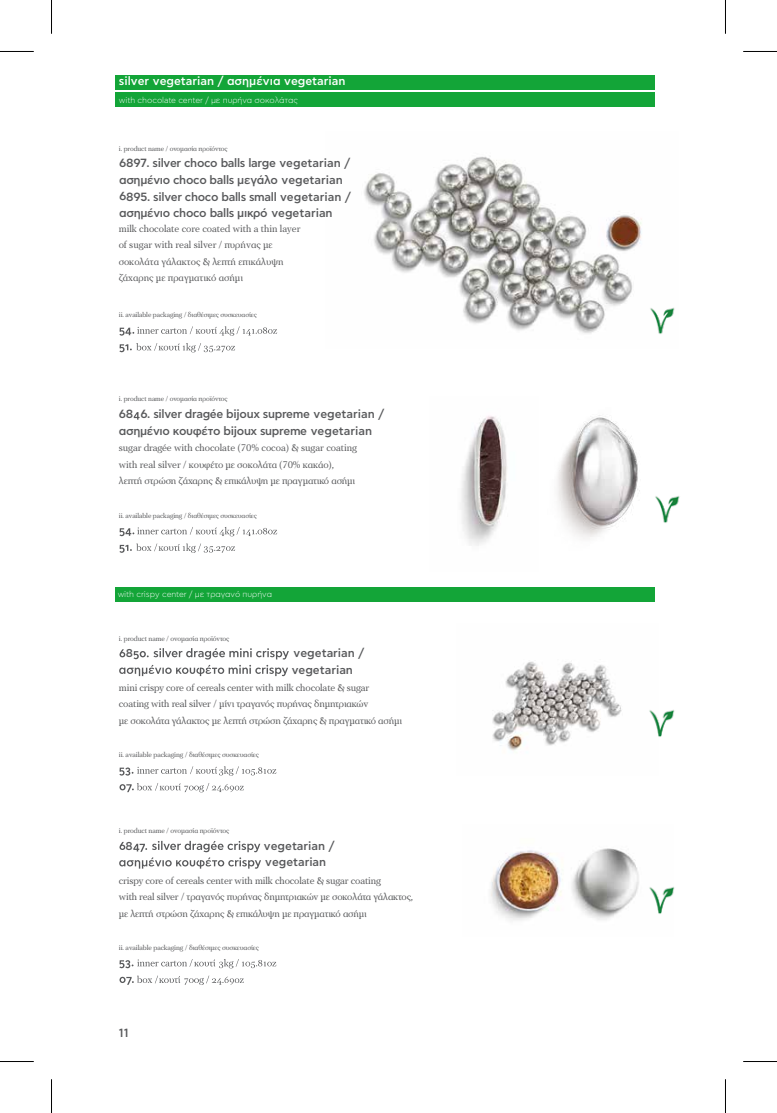
<style>
.page{position:relative;width:777px;height:1113px;background:#fff}
.page>*{position:absolute;margin:0;border:0;box-sizing:border-box;transform-origin:0 0}
.t1{font:500 11.88px/16.6px "CF Asty Std";letter-spacing:-.025em;color:#58595b}
.t2{font:500 11.88px/16.4px "CF Asty Std";color:#58595b}
.t3{font:500 11.88px "CF Asty Std";color:#fff}
.t4{font:500 11.5px "CF Asty Std";color:#58595b}
.t5{font:500 11.38px "CF Asty Std";color:#58595b}
.t6{font:10.12px/16.6px "PF Regal Text Pro Regular B";letter-spacing:-.01em;color:#58595b}
.t7{font:300 8.38px "CF Asty Std";letter-spacing:-.01em;color:#fff}
.t8{font:7.25px "PF Regal Text Pro Regular B";letter-spacing:-.01em;color:#58595b}
.t9{font:7.12px "PF Regal Text Pro Regular B";letter-spacing:-.01em;color:#58595b}
</style>
<div class="page">
<img style="left:364px;top:156px;width:278px;height:178px">
<div style="left:115px;top:75px;width:539px;height:14px;background:#13a538"></div>
<div style="left:115px;top:92px;width:539px;height:15px;background:#13a538"></div>
<svg style="left:119px;top:326px;width:158px;height:10px"></svg>
<svg style="left:119px;top:343px;width:116px;height:9px"></svg>
<svg style="left:134px;top:412px;width:5px;height:8px"></svg>
<svg style="left:119px;top:527px;width:158px;height:9px"></svg>
<svg style="left:119px;top:543px;width:116px;height:10px"></svg>
<img style="left:557px;top:415px;width:83px;height:124px">
<img style="left:461px;top:416px;width:46px;height:130px">
<hr style="left:0;top:51px;width:34px;height:1px;background:#000">
<hr style="left:742px;top:51px;width:34px;height:1px;background:#000">
<hr style="left:0;top:1061px;width:34px;height:1px;background:#000">
<hr style="left:742px;top:1061px;width:34px;height:1px;background:#000">
<hr style="left:51px;top:0;width:1px;height:34px;background:#000">
<hr style="left:51px;top:1079px;width:1px;height:34px;background:#000">
<hr style="left:724px;top:0;width:1px;height:34px;background:#000">
<hr style="left:724px;top:1079px;width:1px;height:34px;background:#000">
<div style="left:115px;top:587px;width:539px;height:15px;background:#13a538"></div>
<svg style="left:119px;top:648px;width:170px;height:28px"></svg>
<svg style="left:119px;top:766px;width:157px;height:10px"></svg>
<svg style="left:119px;top:783px;width:125px;height:9px"></svg>
<svg style="left:119px;top:841px;width:142px;height:28px"></svg>
<svg style="left:119px;top:959px;width:157px;height:9px"></svg>
<svg style="left:119px;top:975px;width:125px;height:10px"></svg>
<img style="left:490px;top:848px;width:149px;height:73px">
<img style="left:492px;top:661px;width:130px;height:90px">
<img style="left:650px;top:307px;width:25px;height:27px">
<img style="left:655px;top:496px;width:25px;height:27px">
<img style="left:649px;top:710px;width:26px;height:27px">
<img style="left:649px;top:887px;width:26px;height:27px">
<p class="t3" style="left:119px;top:74px;width:228px">silver vegetarian / ασημένια vegetarian</p>
<p class="t7" style="left:119px;top:95px;width:181px">with chocolate center / με πυρήνα σοκολάτας</p>
<p class="t9" style="left:119px;top:144px;width:110px">i. product name / ονοµασία προϊόντος</p>
<p class="t1" style="left:119px;top:155px;width:232px">6897. silver choco balls large vegetarian / ασημένιο choco balls μεγάλο vegetarian</p>
<p class="t1" style="left:119px;top:189px;width:233px;text-indent:7px">895. silver choco balls small vegetarian / ασημένιο choco balls μικρό vegetarian</p>
<p class="t6" style="left:119px;top:220px;width:183px">milk chocolate core coated with a thin layer of sugar with real silver / πυρήνας µε σοκολάτα γάλακτος &amp; λεπτή επικάλυψη ζάχαρης µε πραγµατικό ασήµι</p>
<p class="t9" style="left:119px;top:310px;width:139px">ii. available packaging / διαθέσιµες συσκευασίες</p>
<p class="t9" style="left:119px;top:395px;width:110px">i. product name / ονοµασία προϊόντος</p>
<p class="t1" style="left:119px;top:406px;width:16px">68</p>
<p class="t1" style="left:140px;top:406px;width:245px">6. silver dragée bijoux supreme vegetarian /</p>
<p class="t1" style="left:119px;top:423px;width:254px">ασημένιο κουφέτο bijoux supreme vegetarian</p>
<p class="t6" style="left:119px;top:439px;width:239px">sugar dragée with chocolate (70% cocoa) &amp; sugar coating with real silver / κουφέτο µε σοκολάτα (70% κακάο), λεπτή στρώση ζάχαρης &amp; επικάλυψη µε πραγµατικό ασήµι</p>
<p class="t9" style="left:119px;top:511px;width:139px">ii. available packaging / διαθέσιµες συσκευασίες</p>
<p class="t7" style="left:118px;top:589px;width:156px">with crispy center / με τραγανό πυρήνα</p>
<p class="t8" style="left:119px;top:634px;width:112px">i. product name / ονοµασία προϊόντος</p>
<p class="t5" style="left:126px;top:647px;width:9px">8</p>
<p class="t2" style="left:293px;top:645px;width:72px">vegetarian /</p>
<p class="t2" style="left:291px;top:662px;width:63px">vegetarian</p>
<p class="t6" style="left:119px;top:679px;width:285px">mini crispy core of cereals center with milk chocolate &amp; sugar<br>coating with real silver / µίνι τραγανός πυρήνας δηµητριακών<br>µε σοκολάτα γάλακτος µε λεπτή στρώση ζάχαρης &amp; πραγµατικό ασήµι</p>
<p class="t8" style="left:119px;top:750px;width:141px">ii. available packaging / διαθέσιµες συσκευασίες</p>
<p class="t8" style="left:119px;top:826px;width:112px">i. product name / ονοµασία προϊόντος</p>
<p class="t4" style="left:125px;top:839px;width:9px">8</p>
<p class="t2" style="left:264px;top:838px;width:72px">vegetarian / vegetarian</p>
<p class="t6" style="left:119px;top:872px;width:296px">crispy core of cereals center with milk chocolate &amp; sugar coating<br>with real silver / τραγανός πυρήνας δηµητριακών µε σοκολάτα γάλακτος, µε λεπτή στρώση ζάχαρης &amp; επικάλυψη µε πραγµατικό ασήµι</p>
<p class="t8" style="left:119px;top:943px;width:142px">ii. available packaging / διαθέσιµες συσκευασίες</p>
<p class="t1" style="left:119px;top:1025px;width:11px">11</p>
</div>
